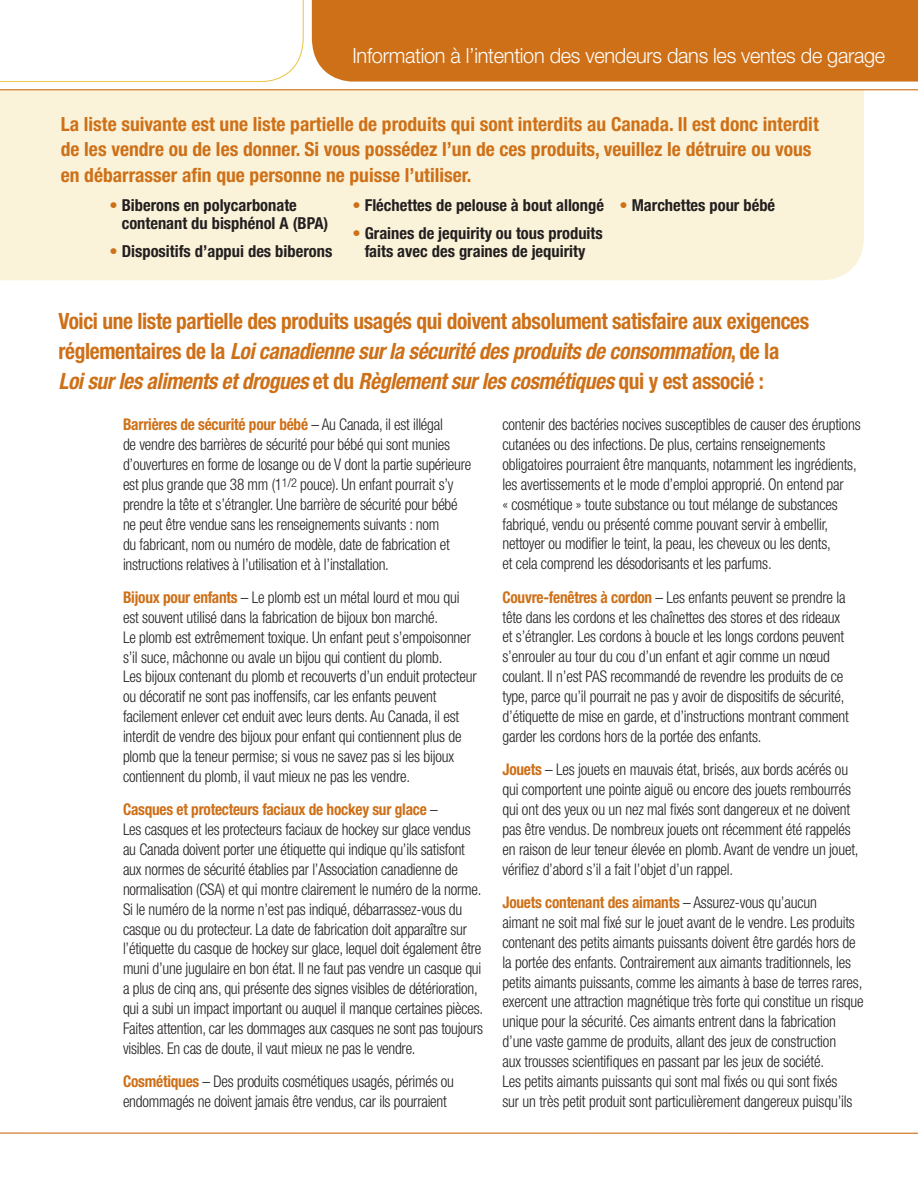
<style>
.page{position:relative;width:918px;height:1188px;background:#fff}
.page>*{position:absolute;margin:0;border:0;box-sizing:border-box;transform-origin:0 0}
.t1{font:700 condensed 22.5px/30px "Helvetica Neue";letter-spacing:-.015em;color:#ce7018;scale:.95 1}
.t2{font:300 21px "Helvetica Neue";letter-spacing:-.015em;color:#fff;scale:.95 1}
.t3{font:700 condensed 19.5px/25.5px "Helvetica Neue";color:#ce7018}
.t4{font:700 condensed 16.5px/18px "Helvetica Neue";color:#231f20}
.t5{font:300 condensed 16.2px/20px "Helvetica Neue";letter-spacing:-.01em;color:#231f20;scale:.95 1}
.s1{color:#ce7018}
.s2{font-style:italic}
.s3{font-weight:700;color:#ce7018}
</style>
<div class="page">
<div style="left:0;top:90px;width:864px;height:190px;background:#faf3d9"></div>
<svg style="left:0;top:0;width:304px;height:83px"></svg>
<div style="left:312px;top:0;width:606px;height:82px;background:#ce7018"></div>
<hr style="left:0;top:1133px;width:918px;height:1px;background:#ce7018">
<hr style="left:0;top:89px;width:918px;height:1px;background:#ce7018">
<p class="t2" style="left:352px;top:43px;width:562px">Information à l’intention des vendeurs dans les ventes de garage</p>
<p class="t3" style="left:61px;top:111px;width:759px">La liste suivante est une liste partielle de produits qui sont interdits au Canada. Il est donc interdit de les vendre ou de les donner. Si vous possédez l’un de ces produits, veuillez le détruire ou vous en débarrasser afin que personne ne puisse l’utiliser.</p>
<p class="t4" style="left:122px;top:196px;width:208px;text-indent:-12px"><span class="s1">•</span> Biberons en polycarbonate contenant du bisphénol A (BPA)</p>
<p class="t4" style="left:110px;top:242px;width:224px"><span class="s1">•</span> Dispositifs d’appui des biberons</p>
<p class="t4" style="left:352px;top:196px;width:253px"><span class="s1">•</span> Fléchettes de pelouse à bout allongé</p>
<p class="t4" style="left:352px;top:224px;width:252px;text-align:center"><span class="s1">•</span> Graines de jequirity ou tous produits faits avec des graines de jequirity</p>
<p class="t4" style="left:619px;top:196px;width:157px"><span class="s1">•</span> Marchettes pour bébé</p>
<p class="t1" style="left:58px;top:306px;width:792px">Voici une liste partielle des produits usagés qui doivent absolument satisfaire aux exigences réglementaires de la <span class="s2">Loi canadienne sur la sécurité des produits de consommation</span>, de la<br><span class="s2">Loi sur les aliments et drogues</span> et du <span class="s2">Règlement sur les cosmétiques</span> qui y est associé :</p>
<p class="t5" style="left:123px;top:414px;width:368px"><span class="s3">Barrières de sécurité pour bébé</span> – Au Canada, il est illégal<br>de vendre des barrières de sécurité pour bébé qui sont munies d’ouvertures en forme de losange ou de V dont la partie supérieure est plus grande que 38 mm (1<sup>1/2</sup> pouce). Un enfant pourrait s’y prendre la tête et s’étrangler. Une barrière de sécurité pour bébé ne peut être vendue sans les renseignements suivants : nom<br>du fabricant, nom ou numéro de modèle, date de fabrication et instructions relatives à l’utilisation et à l’installation.</p>
<p class="t5" style="left:123px;top:587px;width:374px"><span class="s3">Bijoux pour enfants</span> – Le plomb est un métal lourd et mou qui est souvent utilisé dans la fabrication de bijoux bon marché.<br>Le plomb est extrêmement toxique. Un enfant peut s’empoisonner s’il suce, mâchonne ou avale un bijou qui contient du plomb.<br>Les bijoux contenant du plomb et recouverts d’un enduit protecteur ou décoratif ne sont pas inoffensifs, car les enfants peuvent facilement enlever cet enduit avec leurs dents. Au Canada, il est interdit de vendre des bijoux pour enfant qui contiennent plus de plomb que la teneur permise; si vous ne savez pas si les bijoux contiennent du plomb, il vaut mieux ne pas les vendre.</p>
<p class="t5" style="left:123px;top:799px;width:381px"><span class="s3">Casques et protecteurs faciaux de hockey sur glace</span> –<br>Les casques et les protecteurs faciaux de hockey sur glace vendus au Canada doivent porter une étiquette qui indique qu’ils satisfont aux normes de sécurité établies par l’Association canadienne de normalisation (CSA) et qui montre clairement le numéro de la norme.<br>Si le numéro de la norme n’est pas indiqué, débarrassez-vous du casque ou du protecteur. La date de fabrication doit apparaître sur l’étiquette du casque de hockey sur glace, lequel doit également être muni d’une jugulaire en bon état. Il ne faut pas vendre un casque qui a plus de cinq ans, qui présente des signes visibles de détérioration, qui a subi un impact important ou auquel il manque certaines pièces.<br>Faites attention, car les dommages aux casques ne sont pas toujours visibles. En cas de doute, il vaut mieux ne pas le vendre.</p>
<p class="t5" style="left:123px;top:1071px;width:350px"><span class="s3">Cosmétiques</span> – Des produits cosmétiques usagés, périmés ou endommagés ne doivent jamais être vendus, car ils pourraient</p>
<p class="t5" style="left:503px;top:414px;width:378px">contenir des bactéries nocives susceptibles de causer des éruptions cutanées ou des infections. De plus, certains renseignements obligatoires pourraient être manquants, notamment les ingrédients, les avertissements et le mode d’emploi approprié. On entend par<br>« cosmétique » toute substance ou tout mélange de substances fabriqué, vendu ou présenté comme pouvant servir à embellir, nettoyer ou modifier le teint, la peau, les cheveux ou les dents,<br>et cela comprend les désodorisants et les parfums.</p>
<p class="t5" style="left:503px;top:587px;width:366px"><span class="s3">Couvre-fenêtres à cordon</span> – Les enfants peuvent se prendre la tête dans les cordons et les chaînettes des stores et des rideaux et s’étrangler. Les cordons à boucle et les longs cordons peuvent s’enrouler au tour du cou d’un enfant et agir comme un nœud coulant. Il n’est PAS recommandé de revendre les produits de ce type, parce qu’il pourrait ne pas y avoir de dispositifs de sécurité, d’étiquette de mise en garde, et d’instructions montrant comment garder les cordons hors de la portée des enfants.</p>
<p class="t5" style="left:503px;top:759px;width:376px"><span class="s3">Jouets</span> – Les jouets en mauvais état, brisés, aux bords acérés ou qui comportent une pointe aiguë ou encore des jouets rembourrés qui ont des yeux ou un nez mal fixés sont dangereux et ne doivent pas être vendus. De nombreux jouets ont récemment été rappelés en raison de leur teneur élevée en plomb. Avant de vendre un jouet, vérifiez d’abord s’il a fait l’objet d’un rappel.</p>
<p class="t5" style="left:503px;top:892px;width:382px"><span class="s3">Jouets contenant des aimants</span> – Assurez-vous qu’aucun<br>aimant ne soit mal fixé sur le jouet avant de le vendre. Les produits contenant des petits aimants puissants doivent être gardés hors de la portée des enfants. Contrairement aux aimants traditionnels, les petits aimants puissants, comme les aimants à base de terres rares, exercent une attraction magnétique très forte qui constitue un risque unique pour la sécurité. Ces aimants entrent dans la fabrication d’une vaste gamme de produits, allant des jeux de construction<br>aux trousses scientifiques en passant par les jeux de société.<br>Les petits aimants puissants qui sont mal fixés ou qui sont fixés<br>sur un très petit produit sont particulièrement dangereux puisqu’ils</p>
</div>
